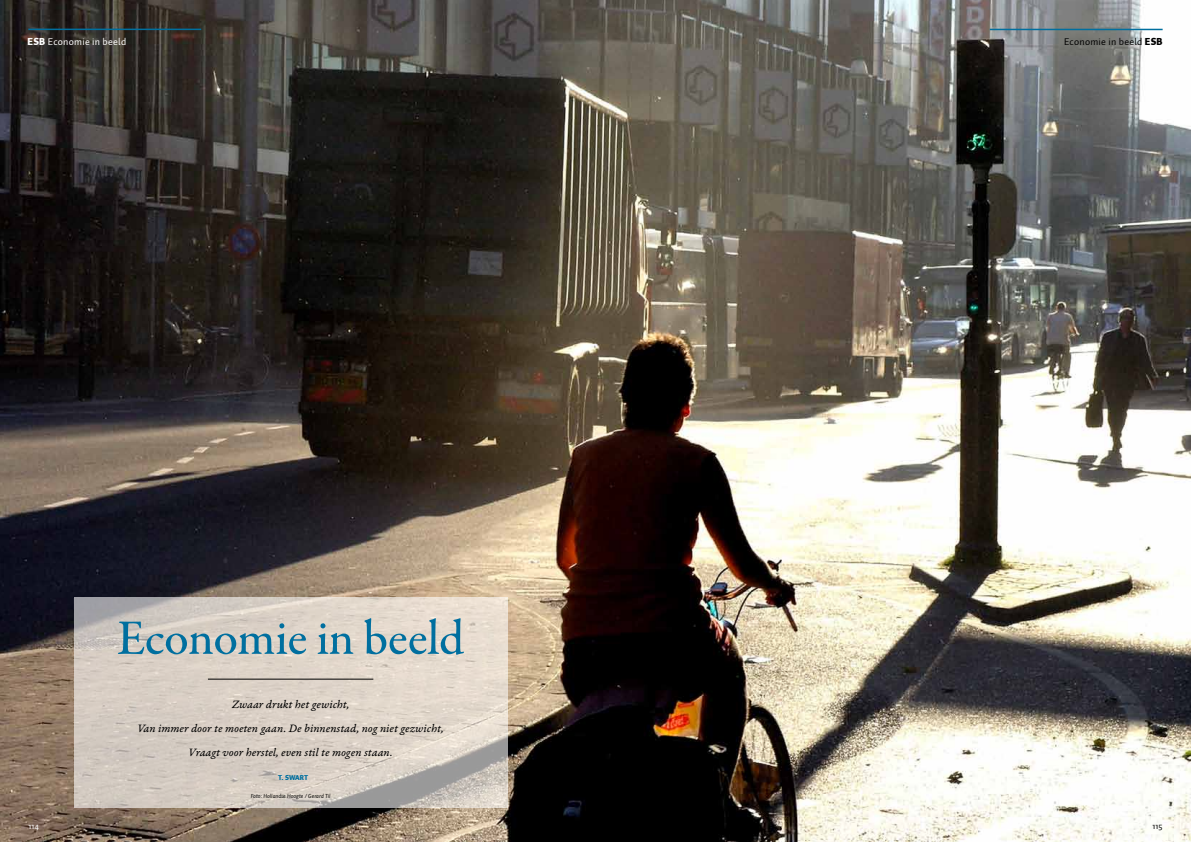
<style>
.page{position:relative;width:1191px;height:842px;background:#fff}
.page>*{position:absolute;margin:0;border:0;box-sizing:border-box;transform-origin:0 0}
.t1{font:500 50px "Garamond Premr Pro";letter-spacing:-.01em;color:#006f9f}
.t2{font:12px/24px "Garamond Premr Pro It Capt";color:#000;text-align:center}
.t3{font:10px "Auto 1";letter-spacing:.025em;color:#fff}
.t4{font:10px "Auto 1";letter-spacing:.025em;color:#000}
.t5{font:9px "Auto 1";color:#000}
.t6{font:9px "Auto 1";color:#fff}
.t7{font:900 7px "Auto 1";color:#006f9f}
.t8{font:italic 6px "Auto 1";color:#000}
.s1{font-weight:900}
</style>
<div class="page">
<img style="left:0;top:0;width:1191px;height:842px">
<svg style="left:74px;top:597px;width:433px;height:211px;background:#d7cec4"></svg>
<hr style="left:28px;top:29px;width:173px;height:1px;background:#006f9f">
<hr style="left:208px;top:679px;width:165px;height:1px;background:#000">
<hr style="left:989px;top:29px;width:173px;height:1px;background:#006f9f">
<p class="t3" style="left:28px;top:35px;width:100px"><span class="s1">ESB</span> Economie in beeld</p>
<h1 class="t1" style="left:117px;top:608px;width:349px">Economie in beeld</h1>
<p class="t6" style="left:28px;top:820px;width:12px">114</p>
<p class="t2" style="left:138px;top:693px;width:307px">Zwaar drukt het gewicht,<br>Van immer door te moeten gaan. De binnenstad, nog niet gezwicht,<br>Vraagt voor herstel, even stil te mogen staan.</p>
<p class="t7" style="left:278px;top:773px;width:31px">T. SWART</p>
<p class="t8" style="left:251px;top:792px;width:81px">Foto: Hollandse Hoogte / Gerard Til</p>
<p class="t4" style="left:1064px;top:35px;width:100px">Economie in beeld <span class="s1">ESB</span></p>
<p class="t5" style="left:1152px;top:820px;width:12px">115</p>
</div>
